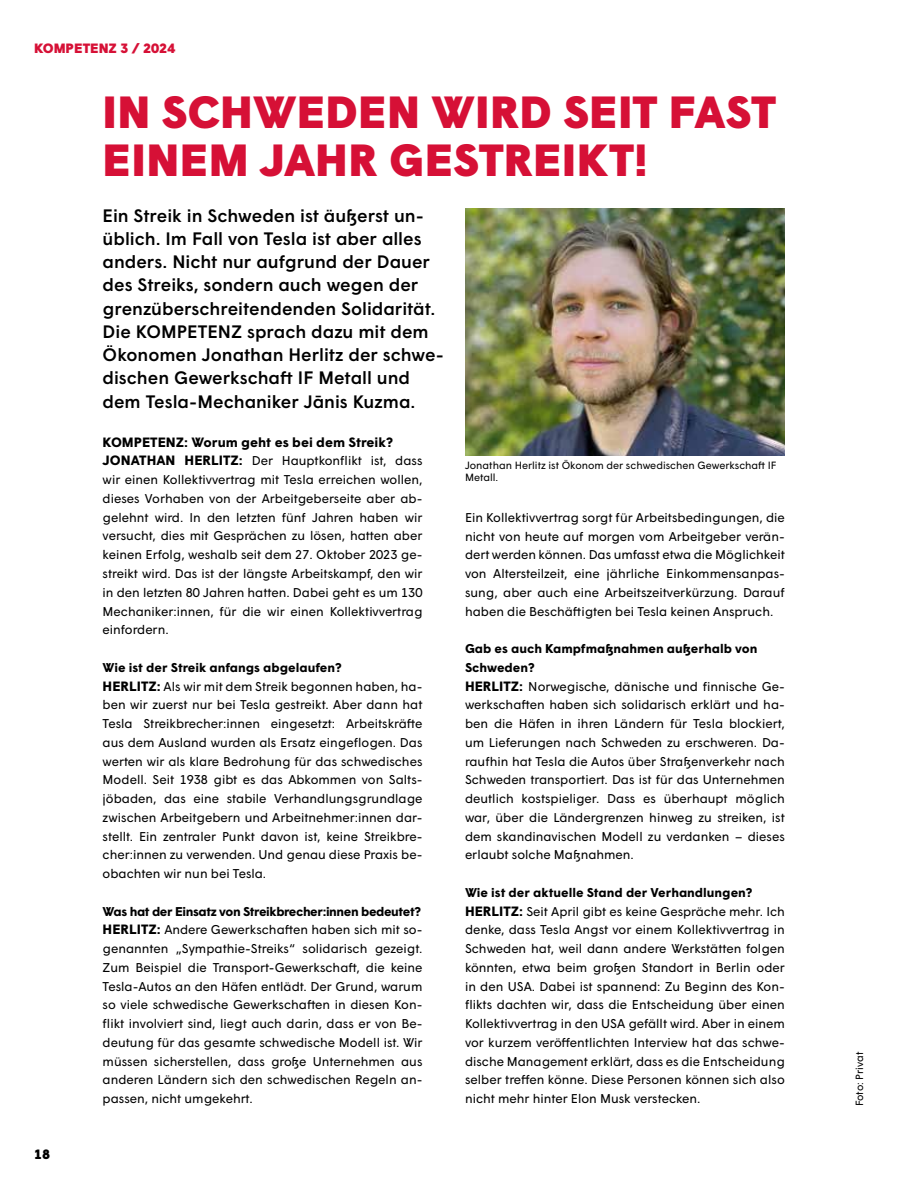
<style>
.page{position:relative;width:906px;height:1191px;background:#fff}
.page>*{position:absolute;margin:0;border:0;box-sizing:border-box;transform-origin:0 0}
.t1{font:900 45px/48px "Wigrum";letter-spacing:.005em;color:#d61036}
.t2{font:500 18px/23.2px "Wigrum";color:#000}
.t3{font:700 13.5px "Wigrum";color:#000}
.t4{font:900 13.5px "Wigrum";color:#d61036}
.t5{font:900 13.5px "Wigrum";color:#000}
.t6{font:12.75px/18.8px "Wigrum";color:#000}
.t7{font:10.5px/12.6px "Wigrum";color:#000}
.s1{font-weight:700;font-size:13.5px}
.s2{font-weight:700}
</style>
<div class="page">
<img style="left:465px;top:208px;width:320px;height:247px">
<p class="t4" style="left:34px;top:38px;width:143px">KOMPETENZ 3 / 2024</p>
<h1 class="t1" style="left:103px;top:85px;width:675px">IN SCHWEDEN WIRD SEIT FAST<br>EINEM JAHR GESTREIKT!</h1>
<p class="t2" style="left:103px;top:202px;width:343px">Ein Streik in Schweden ist äußerst un&shy;üblich. Im Fall von Tesla ist aber alles anders. Nicht nur aufgrund der Dauer des Streiks, sondern auch wegen der grenzüberschreitendenden Solidarität.<br>Die KOMPETENZ sprach dazu mit dem Ökonomen Jonathan Herlitz der schwe&shy;dischen Gewerkschaft IF Metall und dem Tesla-Mechaniker Jānis Kuzma.</p>
<p class="t5" style="left:34px;top:1144px;width:18px">18</p>
<p class="t3" style="left:103px;top:432px;width:292px">KOMPETENZ: Worum geht es bei dem Streik?</p>
<p class="t6" style="left:103px;top:450px;width:321px;text-align:justify"><span class="s1">JONATHAN HERLITZ:</span> Der Hauptkonflikt ist, dass wir einen Kollektivvertrag mit Tesla erreichen wollen, dieses Vorhaben von der Arbeitgeberseite aber ab&shy;gelehnt wird. In den letzten fünf Jahren haben wir versucht, dies mit Gesprächen zu lösen, hatten aber keinen Erfolg, weshalb seit dem 27. Oktober 2023 ge&shy;streikt wird. Das ist der längste Arbeitskampf, den wir in den letzten 80 Jahren hatten. Dabei geht es um 130<br>Mechaniker:innen, für die wir einen Kollektivvertrag einfordern.</p>
<p class="t6" style="left:103px;top:657px;width:321px"><span class="s2">Wie ist der Streik anfangs abgelaufen?<br></span><span class="s1">HERLITZ:</span> Als wir mit dem Streik begonnen haben, ha&shy;ben wir zuerst nur bei Tesla gestreikt. Aber dann hat Tesla Streikbrecher:innen eingesetzt: Arbeitskräfte aus dem Ausland wurden als Ersatz eingeflogen. Das werten wir als klare Bedrohung für das schwedisches Modell. Seit 1938 gibt es das Abkommen von Salts&shy;jöbaden, das eine stabile Verhandlungsgrundlage zwischen Arbeitgebern und Arbeitnehmer:innen dar&shy;stellt. Ein zentraler Punkt davon ist, keine Streikbre&shy;cher:innen zu verwenden. Und genau diese Praxis be&shy;obachten wir nun bei Tesla.</p>
<p class="t6" style="left:103px;top:901px;width:321px"><span class="s2">Was hat der Einsatz von Streikbrecher:innen bedeutet?<br></span><span class="s1">HERLITZ:</span> Andere Gewerkschaften haben sich mit so&shy;genannten „Sympathie-Streiks“ solidarisch gezeigt.<br>Zum Beispiel die Transport-Gewerkschaft, die keine Tesla-Autos an den Häfen entlädt. Der Grund, warum so viele schwedische Gewerkschaften in diesen Kon&shy;flikt involviert sind, liegt auch darin, dass er von Be&shy;deutung für das gesamte schwedische Modell ist. Wir müssen sicherstellen, dass große Unternehmen aus anderen Ländern sich den schwedischen Regeln an&shy;passen, nicht umgekehrt.</p>
<p class="t7" style="left:465px;top:458px;width:313px">Jonathan Herlitz ist Ökonom der schwedischen Gewerkschaft IF<br>Metall.</p>
<p class="t6" style="left:465px;top:507px;width:321px;text-align:justify">Ein Kollektivvertrag sorgt für Arbeitsbedingungen, die nicht von heute auf morgen vom Arbeitgeber verän&shy;dert werden können. Das umfasst etwa die Möglichkeit von Altersteilzeit, eine jährliche Einkommensanpas&shy;sung, aber auch eine Arbeitszeitverkürzung. Darauf haben die Beschäftigten bei Tesla keinen Anspruch.</p>
<p class="t6" style="left:465px;top:638px;width:321px"><span class="s2">Gab es auch Kampfmaßnahmen außerhalb von Schweden?<br></span><span class="s1">HERLITZ:</span> Norwegische, dänische und finnische Ge&shy;werkschaften haben sich solidarisch erklärt und ha&shy;ben die Häfen in ihren Ländern für Tesla blockiert, um Lieferungen nach Schweden zu erschweren. Da&shy;raufhin hat Tesla die Autos über Straßenverkehr nach Schweden transportiert. Das ist für das Unternehmen deutlich kostspieliger. Dass es überhaupt möglich war, über die Ländergrenzen hinweg zu streiken, ist dem skandinavischen Modell zu verdanken – dieses erlaubt solche Maßnahmen.</p>
<p class="t6" style="left:465px;top:882px;width:321px"><span class="s2">Wie ist der aktuelle Stand der Verhandlungen?<br></span><span class="s1">HERLITZ:</span> Seit April gibt es keine Gespräche mehr. Ich denke, dass Tesla Angst vor einem Kollektivvertrag in Schweden hat, weil dann andere Werkstätten folgen könnten, etwa beim großen Standort in Berlin oder in den USA. Dabei ist spannend: Zu Beginn des Kon&shy;flikts dachten wir, dass die Entscheidung über einen Kollektivvertrag in den USA gefällt wird. Aber in einem vor kurzem veröffentlichten Interview hat das schwe&shy;dische Management erklärt, dass es die Entscheidung selber treffen könne. Diese Personen können sich also nicht mehr hinter Elon Musk verstecken.</p>
<p class="t7" style="left:852px;top:1106px;width:56px;rotate:-90deg">Foto: Privat</p>
</div>
